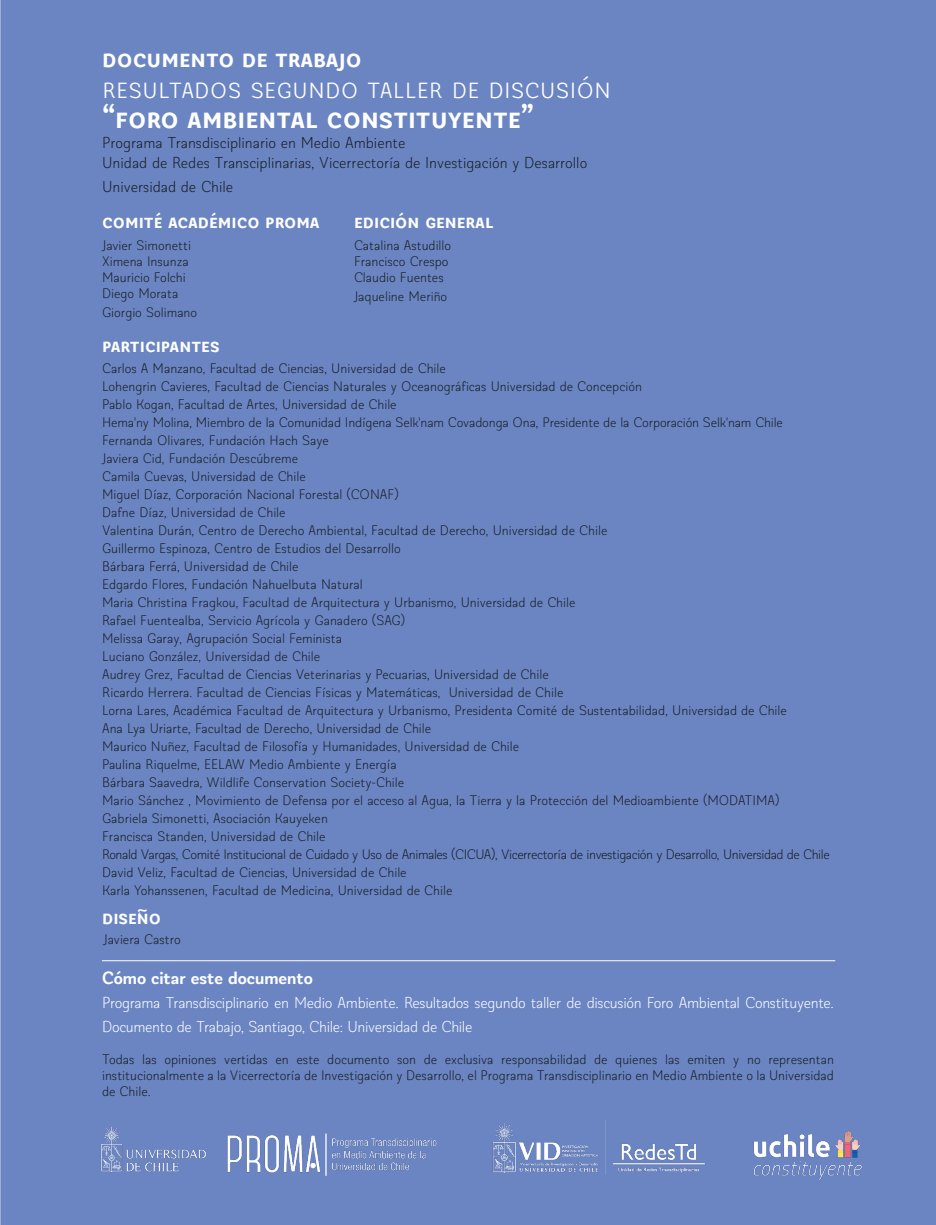
<style>
.page{position:relative;width:936px;height:1225px;background:#fff}
.page>*{position:absolute;margin:0;border:0;box-sizing:border-box;transform-origin:0 0}
.t1{font:30px "Biblioteca Sans";color:#fff}
.t2{font:700 30px "Biblioteca Sans";color:#fff}
.t3{font:700 26px "Biblioteca Sans";color:#fff}
.t4{font:700 20px "Biblioteca Sans";color:#fff}
.t5{font:700 18px "Biblioteca Sans";color:#fff}
.t6{font:16px/24px "Biblioteca Sans";letter-spacing:-.02em;color:#fff}
.t7{font:16px "Biblioteca Sans";color:#161c1e}
.t8{font:14px/16px "Biblioteca Sans";color:#161c1e;text-align:justify}
.t9{font:14px "Biblioteca Sans";letter-spacing:-.03em;color:#161c1e}
</style>
<div class="page">
<div style="left:0;top:0;width:935px;height:1225px;background:#6b85c3"></div>
<hr style="left:102px;top:960px;width:733px;height:1px;background:#fff">
<img style="left:96px;top:1120px;width:347px;height:61px">
<img style="left:485px;top:1116px;width:226px;height:63px">
<img style="left:743px;top:1128px;width:133px;height:57px">
<p class="t3" style="left:102px;top:41px;width:261px">documento de trabajo</p>
<p class="t1" style="left:102px;top:70px;width:510px">Resultados segundo taller de discusión</p>
<p class="t2" style="left:102px;top:98px;width:433px">“Foro Ambiental Constituyente”</p>
<p class="t7" style="left:102px;top:133px;width:305px">Programa Transdisciplinario en Medio Ambiente</p>
<p class="t7" style="left:102px;top:153px;width:486px">Unidad de Redes Transciplinarias, Vicerrectoría de Investigación y Desarrollo</p>
<p class="t7" style="left:102px;top:177px;width:133px">Universidad de Chile</p>
<p class="t4" style="left:102px;top:209px;width:219px">comité académico proma</p>
<p class="t8" style="left:102px;top:238px;width:90px">Javier Simonetti</p>
<p class="t8" style="left:102px;top:254px;width:88px">Ximena Insunza</p>
<p class="t8" style="left:102px;top:270px;width:85px">Mauricio Folchi</p>
<p class="t8" style="left:102px;top:286px;width:78px">Diego Morata</p>
<p class="t8" style="left:102px;top:305px;width:97px">Giorgio Solimano</p>
<p class="t4" style="left:354px;top:209px;width:141px">edición general</p>
<p class="t8" style="left:354px;top:238px;width:99px">Catalina Astudillo</p>
<p class="t8" style="left:354px;top:254px;width:96px">Francisco Crespo</p>
<p class="t8" style="left:354px;top:270px;width:91px">Claudio Fuentes</p>
<p class="t8" style="left:354px;top:289px;width:95px">Jaqueline Meriño</p>
<p class="t4" style="left:102px;top:333px;width:119px">participantes</p>
<p class="t8" style="left:102px;top:360px;width:345px">Carlos A Manzano, Facultad de Ciencias, Universidad de Chile</p>
<p class="t8" style="left:102px;top:378px;width:541px">Lohengrin Cavieres, Facultad de Ciencias Naturales y Oceanográficas Universidad de Concepción</p>
<p class="t8" style="left:102px;top:396px;width:296px">Pablo Kogan, Facultad de Artes, Universidad de Chile</p>
<p class="t8" style="left:102px;top:414px;width:682px">Hema'ny Molina, Miembro de la Comunidad Indígena Selk'nam Covadonga Ona, Presidente de la Corporación Selk'nam Chile</p>
<p class="t8" style="left:102px;top:432px;width:228px">Fernanda Olivares, Fundación Hach Saye</p>
<p class="t8" style="left:102px;top:450px;width:198px">Javiera Cid, Fundación Descúbreme</p>
<p class="t8" style="left:102px;top:468px;width:205px">Camila Cuevas, Universidad de Chile</p>
<p class="t8" style="left:102px;top:486px;width:298px">Miguel Díaz, Corporación Nacional Forestal (CONAF)</p>
<p class="t8" style="left:102px;top:504px;width:185px">Dafne Díaz, Universidad de Chile</p>
<p class="t8" style="left:102px;top:522px;width:507px">Valentina Durán, Centro de Derecho Ambiental, Facultad de Derecho, Universidad de Chile</p>
<p class="t8" style="left:102px;top:540px;width:300px">Guillermo Espinoza, Centro de Estudios del Desarrollo</p>
<p class="t8" style="left:102px;top:558px;width:198px">Bárbara Ferrá, Universidad de Chile</p>
<p class="t8" style="left:102px;top:576px;width:262px">Edgardo Flores, Fundación Nahuelbuta Natural</p>
<p class="t8" style="left:102px;top:594px;width:475px">Maria Christina Fragkou, Facultad de Arquitectura y Urbanismo, Universidad de Chile</p>
<p class="t8" style="left:102px;top:612px;width:304px">Rafael Fuentealba, Servicio Agrícola y Ganadero (SAG)</p>
<p class="t8" style="left:102px;top:630px;width:241px">Melissa Garay, Agrupación Social Feminista</p>
<p class="t8" style="left:102px;top:648px;width:220px">Luciano González, Universidad de Chile</p>
<p class="t8" style="left:102px;top:666px;width:448px">Audrey Grez, Facultad de Ciencias Veterinarias y Pecuarias, Universidad de Chile</p>
<p class="t8" style="left:102px;top:684px;width:463px">Ricardo Herrera. Facultad de Ciencias Físicas y Matemáticas, Universidad de Chile</p>
<p class="t8" style="left:102px;top:702px;width:686px">Lorna Lares, Académica Facultad de Arquitectura y Urbanismo, Presidenta Comité de Sustentabilidad, Universidad de Chile</p>
<p class="t8" style="left:102px;top:720px;width:330px">Ana Lya Uriarte, Facultad de Derecho, Universidad de Chile</p>
<p class="t8" style="left:102px;top:738px;width:418px">Maurico Nuñez, Facultad de Filosofía y Humanidades, Universidad de Chile</p>
<p class="t8" style="left:102px;top:756px;width:296px">Paulina Riquelme, EELAW Medio Ambiente y Energía</p>
<p class="t8" style="left:102px;top:774px;width:304px">Bárbara Saavedra, Wildlife Conservation Society-Chile</p>
<p class="t8" style="left:102px;top:792px;width:678px">Mario Sánchez , Movimiento de Defensa por el acceso al Agua, la Tierra y la Protección del Medioambiente (MODATIMA)</p>
<p class="t8" style="left:102px;top:810px;width:227px">Gabriela Simonetti, Asociación Kauyeken</p>
<p class="t8" style="left:102px;top:828px;width:225px">Francisca Standen, Universidad de Chile</p>
<p class="t9" style="left:102px;top:846px;width:729px">Ronald Vargas, Comité Institucional de Cuidado y Uso de Animales (CICUA), Vicerrectoría de investigación y Desarrollo, Universidad de Chile</p>
<p class="t8" style="left:102px;top:864px;width:306px">David Veliz, Facultad de Ciencias, Universidad de Chile</p>
<p class="t8" style="left:102px;top:882px;width:352px">Karla Yohanssenen, Facultad de Medicina, Universidad de Chile</p>
<p class="t4" style="left:102px;top:904px;width:61px">diseño</p>
<p class="t8" style="left:103px;top:931px;width:79px">Javiera Castro</p>
<p class="t5" style="left:102px;top:966px;width:212px">Cómo citar este documento</p>
<p class="t6" style="left:102px;top:991px;width:733px">Programa Transdisciplinario en Medio Ambiente. Resultados segundo taller de discusión Foro Ambiental Constituyente.<br>Documento de Trabajo, Santiago, Chile: Universidad de Chile</p>
<p class="t8" style="left:102px;top:1051px;width:733px">Todas las opiniones vertidas en este documento son de exclusiva responsabilidad de quienes las emiten y no representan institucionalmente a la Vicerrectoría de Investigación y Desarrollo, el Programa Transdisciplinario en Medio Ambiente o la Universidad de Chile.</p>
</div>
